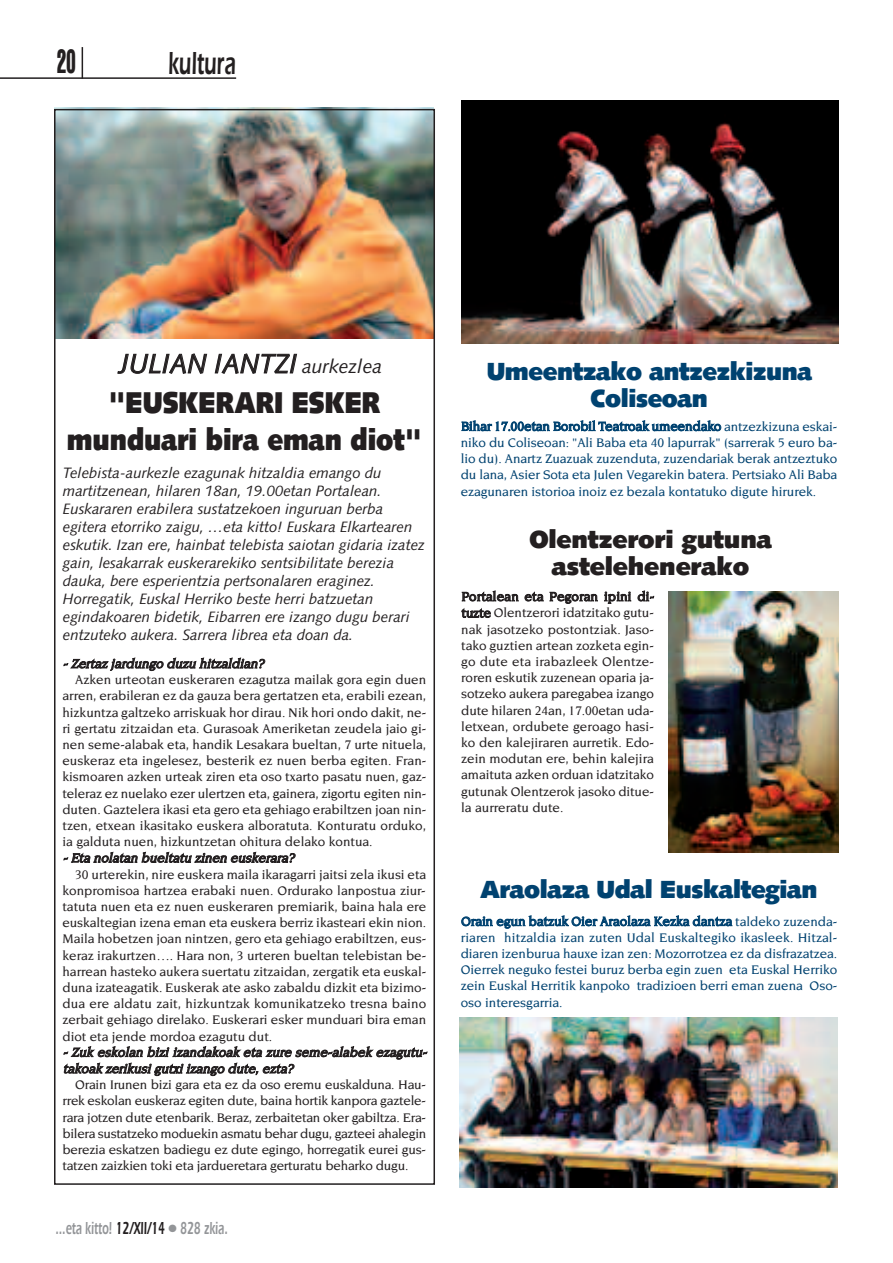
<style>
.page{position:relative;width:893px;height:1263px;background:#fff}
.page>*{position:absolute;margin:0;border:0;box-sizing:border-box;transform-origin:0 0}
.t1{font:600 33px "Itc Eras";color:#231f20;scale:.6 1}
.t2{font:extra-condensed 33px "Helvetica";color:#231f20;scale:.6 1}
.t3{font:900 30px/36.8px "Syntax";color:#231f20;text-align:center;scale:.86 1}
.t4{font:italic 27px "Syntax";color:#231f20}
.t5{font:900 24.75px/27px "Syntax";letter-spacing:-.015em;color:#004270;text-align:center}
.t6{font:900 24.75px/27px "Syntax";letter-spacing:-.005em;color:#231f20;text-align:center}
.t7{font:600 18px "Itc Eras";color:#939598;scale:.6 1}
.t8{font:italic 15px/18px "Syntax";color:#231f20}
.t9{font:500 13.5px/16.2px "Novarese";color:#231f20;text-align:justify}
.t10{font:500 13.5px/16.2px "Novarese";letter-spacing:-.005em;color:#004270;text-align:justify}
.t11{font:italic 500 13.5px/16.5px "Novarese";color:#231f20}
.s1{font-size:19.5px}
.s2{color:#231f20}
</style>
<div class="page">
<hr style="left:82px;top:47px;width:1px;height:32px;background:#231f20">
<hr style="left:0;top:77px;width:236px;height:2px;background:#231f20">
<img style="left:54px;top:107px;width:380px;height:231px">
<div style="left:54px;top:109px;width:381px;height:1076px;border:2px solid #231f20"></div>
<img style="left:459px;top:1017px;width:379px;height:171px">
<img style="left:462px;top:100px;width:377px;height:244px">
<img style="left:669px;top:591px;width:170px;height:261px">
<h1 class="t2" style="left:57px;top:49px;width:32px">20</h1>
<h1 class="t1" style="left:168px;top:52px;width:114px">kultura</h1>
<h3 class="t4" style="left:119px;top:353px;width:265px">JULIAN IANTZI <span class="s1">aurkezlea</span></h3>
<h2 class="t3" style="left:67px;top:387px;width:415px">"EUSKERARI ESKER munduari bira eman diot"</h2>
<p class="t8" style="left:63px;top:466px;width:364px">Telebista-aurkezle ezagunak hitzaldia emango du martitzenean, hilaren 18an, 19.00etan Portalean.<br>Euskararen erabilera sustatzekoen inguruan berba egitera etorriko zaigu, …eta kitto! Euskara Elkartearen eskutik. Izan ere, hainbat telebista saiotan gidaria izatez gain, lesakarrak euskerarekiko sentsibilitate berezia dauka, bere esperientzia pertsonalaren eraginez.<br>Horregatik, Euskal Herriko beste herri batzuetan egindakoaren bidetik, Eibarren ere izango dugu berari entzuteko aukera. Sarrera librea eta doan da.</p>
<p class="t11" style="left:63px;top:656px;width:205px">-Zertaz jardungo duzu hitzaldian?</p>
<p class="t9" style="left:62px;top:672px;width:365px;text-indent:13px">Azken urteotan euskeraren ezagutza mailak gora egin duen arren, erabileran ez da gauza bera gertatzen eta, erabili ezean, hizkuntza galtzeko arriskuak hor dirau. Nik hori ondo dakit, ne&shy;ri gertatu zitzaidan eta. Gurasoak Ameriketan zeudela jaio gi&shy;nen seme-alabak eta, handik Lesakara bueltan, 7 urte nituela, euskeraz eta ingelesez, besterik ez nuen berba egiten. Fran&shy;kismoaren azken urteak ziren eta oso txarto pasatu nuen, gaz&shy;teleraz ez nuelako ezer ulertzen eta, gainera, zigortu egiten nin&shy;duten. Gaztelera ikasi eta gero eta gehiago erabiltzen joan nin&shy;tzen, etxean ikasitako euskera alboratuta. Konturatu orduko, ia galduta nuen, hizkuntzetan ohitura delako kontua.</p>
<p class="t11" style="left:63px;top:850px;width:236px">-Eta nolatan bueltatu zinen euskerara?</p>
<p class="t9" style="left:62px;top:867px;width:365px;text-indent:13px">30 urterekin, nire euskera maila ikaragarri jaitsi zela ikusi eta konpromisoa hartzea erabaki nuen. Ordurako lanpostua ziur&shy;tatuta nuen eta ez nuen euskeraren premiarik, baina hala ere euskaltegian izena eman eta euskera berriz ikasteari ekin nion.<br>Maila hobetzen joan nintzen, gero eta gehiago erabiltzen, eus&shy;keraz irakurtzen…. Hara non, 3 urteren bueltan telebistan be&shy;harrean hasteko aukera suertatu zitzaidan, zergatik eta euskal&shy;duna izateagatik. Euskerak ate asko zabaldu dizkit eta bizimo&shy;dua ere aldatu zait, hizkuntzak komunikatzeko tresna baino zerbait gehiago direlako. Euskerari esker munduari bira eman diot eta jende mordoa ezagutu dut.</p>
<p class="t11" style="left:63px;top:1044px;width:368px">- Zuk eskolan bizi izandakoak eta zure seme-alabek ezagutu&shy;takoak zerikusigutxiizango dute,ezta?</p>
<p class="t9" style="left:62px;top:1077px;width:365px;text-indent:13px">Orain Irunen bizi gara eta ez da oso eremu euskalduna. Hau&shy;rrek eskolan euskeraz egiten dute, baina hortik kanpora gaztele&shy;rara jotzen dute etenbarik. Beraz, zerbaitetan oker gabiltza. Era&shy;bilera sustatzeko moduekin asmatu behar dugu, gazteei ahalegin berezia eskatzen badiegu ez dute egingo, horregatik eurei gus&shy;tatzen zaizkien toki eta jardueretara gerturatu beharko dugu.</p>
<h3 class="t7" style="left:56px;top:1222px;width:289px">...eta kitto! <span class="s2">12/XII/14</span> ● 828 zkia.</h3>
<h3 class="t5" style="left:487px;top:360px;width:327px">Umeentzako antzezkizuna<br>Coliseoan</h3>
<p class="t10" style="left:461px;top:419px;width:378px">Bihar 17.00etan Borobil Teatroak umeendako antzezkizuna eskai&shy;niko du Coliseoan: "Ali Baba eta 40 lapurrak" (sarrerak 5 euro ba&shy;lio du). Anartz Zuazuak zuzenduta, zuzendariak berak antzeztuko du lana, Asier Sota eta Julen Vegarekin batera. Pertsiako Ali Baba ezagunaren istorioa inoiz ez bezala kontatuko digute hirurek.</p>
<h3 class="t6" style="left:529px;top:529px;width:244px">Olentzerori gutuna astelehenerako</h3>
<p class="t9" style="left:461px;top:589px;width:195px">Portalean eta Pegoran ipini di&shy;tuzte Olentzerori idatzitako gutu&shy;nak jasotzeko postontziak. Jaso&shy;tako guztien artean zozketa egin&shy;go dute eta irabazleek Olentze&shy;roren eskutik zuzenean oparia ja&shy;sotzeko aukera paregabea izango dute hilaren 24an, 17.00etan uda&shy;letxean, ordubete geroago hasi&shy;ko den kalejiraren aurretik. Edo&shy;zein modutan ere, behin kalejira amaituta azken orduan idatzitako gutunak Olentzerok jasoko ditue&shy;la aurreratu dute.</p>
<h3 class="t5" style="left:480px;top:878px;width:339px">Araolaza Udal Euskaltegian</h3>
<p class="t10" style="left:461px;top:914px;width:378px">Orain egun batzuk Oier Araolaza Kezka dantza taldeko zuzenda&shy;riaren hitzaldia izan zuten Udal Euskaltegiko ikasleek. Hitzal&shy;diaren izenburua hauxe izan zen: Mozorrotzea ez da disfrazatzea.<br>Oierrek neguko festei buruz berba egin zuen eta Euskal Herriko zein Euskal Herritik kanpoko tradizioen berri eman zuena Oso&shy;oso interesgarria.</p>
</div>
